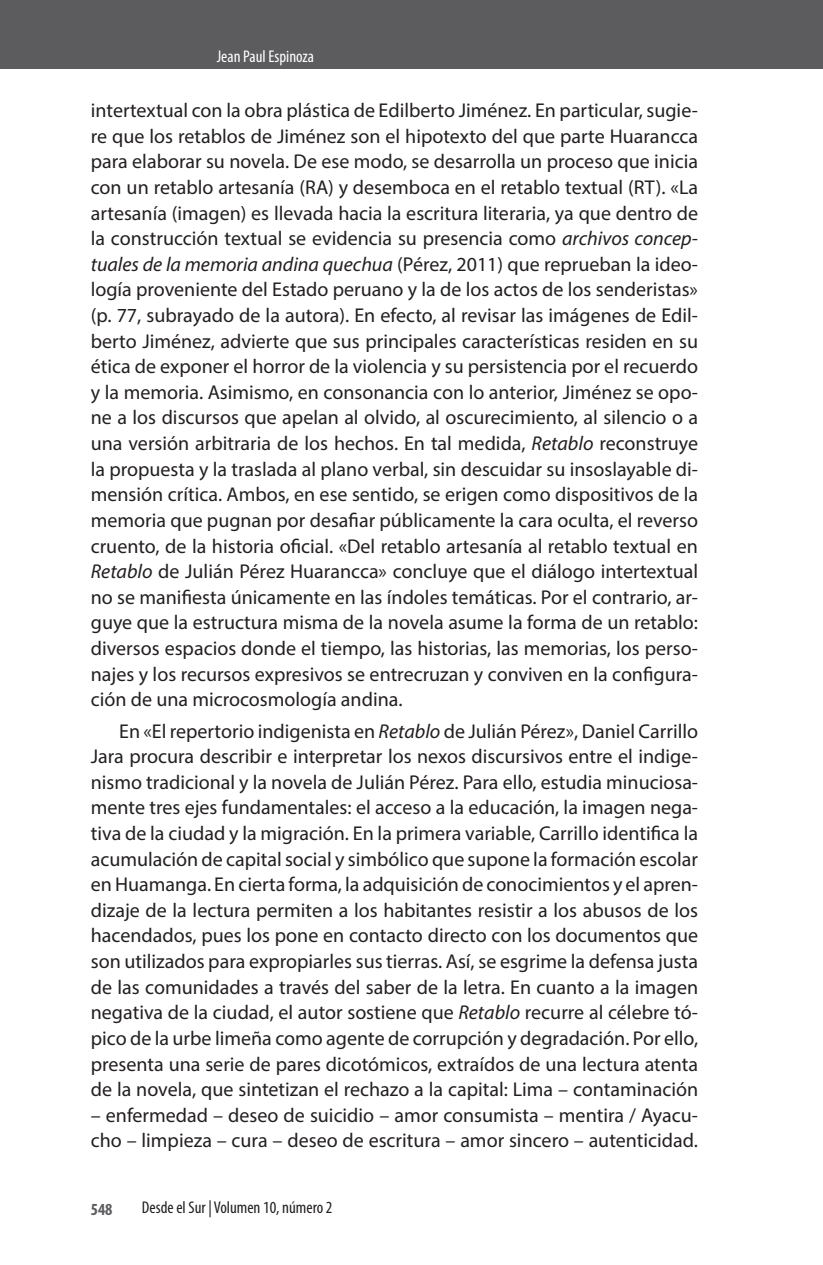
<style>
.page{position:relative;width:823px;height:1265px;background:#fff}
.page>*{position:absolute;margin:0;border:0;box-sizing:border-box;transform-origin:0 0}
.PARRAFOS{font:20px/25.6px "Myriad Pro";color:#231f20;text-align:justify}
.t1{font:condensed 17px "Myriad Pro";color:#231f20}
.PARRAFOS-2{font:condensed 17px "Myriad Pro";color:#fff}
.t2{font:700 condensed 17px "Myriad Pro";color:#5c5c5f}
.s1{font-style:italic}
</style>
<div class="page">
<div style="left:0;top:0;width:822px;height:68px;background:#5c5c5f"></div>
<p class="PARRAFOS-2" style="left:217px;top:46px;width:99px">Jean Paul Espinoza</p>
<p class="PARRAFOS" style="left:91px;top:97px;width:608px">intertextual con la obra plástica de Edilberto Jiménez. En particular, sugie&shy;re que los retablos de Jiménez son el hipotexto del que parte Huarancca para elaborar su novela. De ese modo, se desarrolla un proceso que inicia con un retablo artesanía (RA) y desemboca en el retablo textual (RT). «La artesanía (imagen) es llevada hacia la escritura literaria, ya que dentro de la construcción textual se evidencia su presencia como <span class="s1">archivos concep&shy;tuales de la memoria andina quechua</span> (Pérez, 2011) que reprueban la ideo&shy;logía proveniente del Estado peruano y la de los actos de los senderistas» (p. 77, subrayado de la autora). En efecto, al revisar las imágenes de Edil&shy;berto Jiménez, advierte que sus principales características residen en su ética de exponer el horror de la violencia y su persistencia por el recuerdo y la memoria. Asimismo, en consonancia con lo anterior, Jiménez se opo&shy;ne a los discursos que apelan al olvido, al oscurecimiento, al silencio o a una versión arbitraria de los hechos. En tal medida, <span class="s1">Retablo</span> reconstruye la propuesta y la traslada al plano verbal, sin descuidar su insoslayable di&shy;mensión crítica. Ambos, en ese sentido, se erigen como dispositivos de la memoria que pugnan por desafiar públicamente la cara oculta, el reverso cruento, de la historia oficial. «Del retablo artesanía al retablo textual en <span class="s1">Retablo</span> de Julián Pérez Huarancca» concluye que el diálogo intertextual no se manifiesta únicamente en las índoles temáticas. Por el contrario, ar&shy;guye que la estructura misma de la novela asume la forma de un retablo: diversos espacios donde el tiempo, las historias, las memorias, los perso&shy;najes y los recursos expresivos se entrecruzan y conviven en la configura&shy;ción de una microcosmología andina.</p>
<p class="PARRAFOS" style="left:91px;top:717px;width:608px;text-indent:28px">En «El repertorio indigenista en <span class="s1">Retablo</span> de Julián Pérez», Daniel Carrillo Jara procura describir e interpretar los nexos discursivos entre el indige&shy;nismo tradicional y la novela de Julián Pérez. Para ello, estudia minuciosa&shy;mente tres ejes fundamentales: el acceso a la educación, la imagen nega&shy;tiva de la ciudad y la migración. En la primera variable, Carrillo identifica la acumulación de capital social y simbólico que supone la formación escolar en Huamanga. En cierta forma, la adquisición de conocimientos y el apren&shy;dizaje de la lectura permiten a los habitantes resistir a los abusos de los hacendados, pues los pone en contacto directo con los documentos que son utilizados para expropiarles sus tierras. Así, se esgrime la defensa justa de las comunidades a través del saber de la letra. En cuanto a la imagen negativa de la ciudad, el autor sostiene que <span class="s1">Retablo</span> recurre al célebre tó&shy;pico de la urbe limeña como agente de corrupción y degradación. Por ello, presenta una serie de pares dicotómicos, extraídos de una lectura atenta de la novela, que sintetizan el rechazo a la capital: Lima – contaminación</p>
<p class="PARRAFOS" style="left:91px;top:1101px;width:608px">– enfermedad – deseo de suicidio – amor consumista – mentira / Ayacu&shy;cho – limpieza – cura – deseo de escritura – amor sincero – autenticidad.</p>
<p class="t2" style="left:91px;top:1198px;width:23px">548</p>
<p class="t1" style="left:142px;top:1196px;width:192px">Desde el Sur | Volumen 10, número 2</p>
</div>
